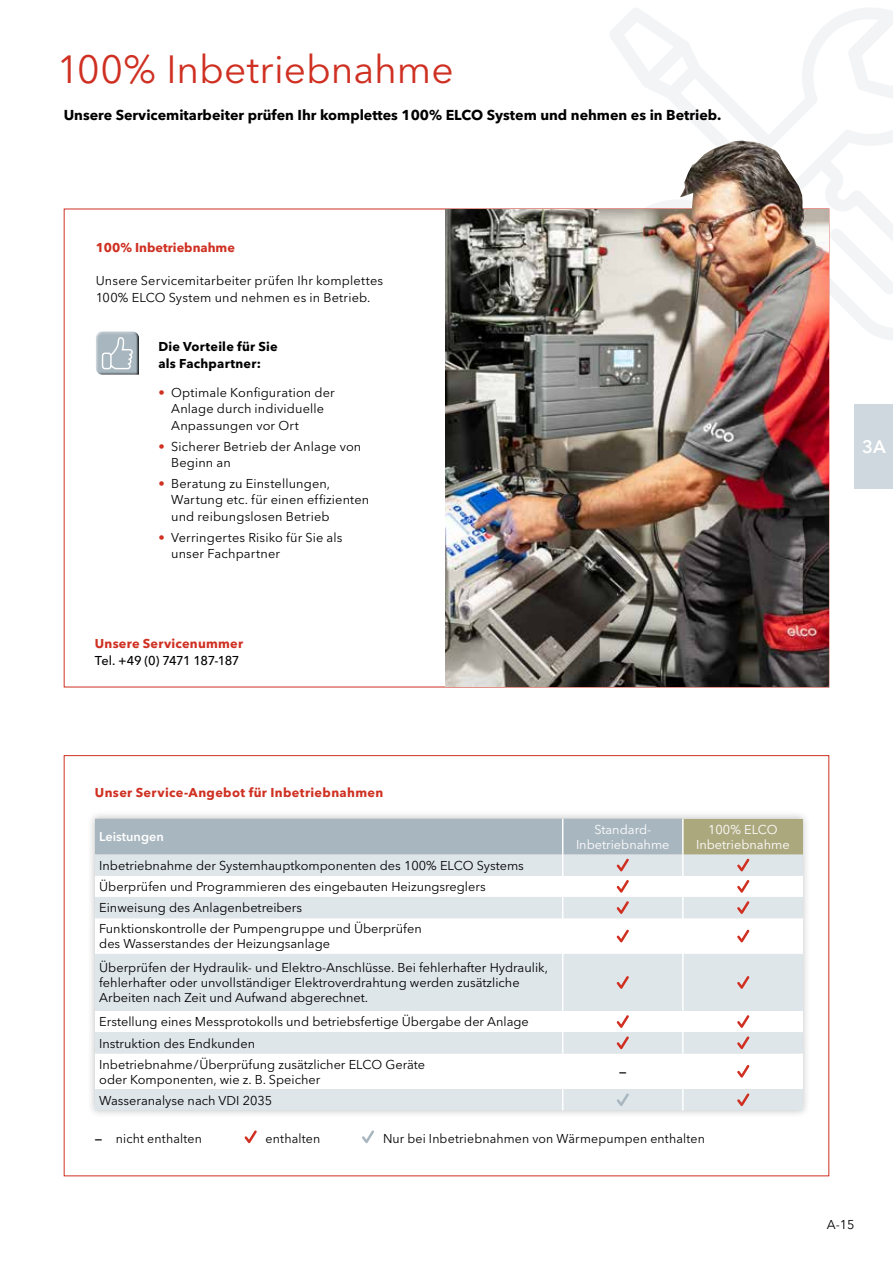
<style>
.page{position:relative;width:893px;height:1263px;background:#fff}
.page>*{position:absolute;margin:0;border:0;box-sizing:border-box;transform-origin:0 0}
.t1{font:39px "Avenir Next LT Pro";color:#cf3022}
.t2{font:600 18px "Avenir Next LT Pro";color:#fff}
.t3{font:700 14.25px "Avenir Next LT Pro";color:#000}
.t4{font:12.75px/16.5px "Avenir Next LT Pro";color:#000}
.t5{font:700 12.75px "Avenir Next LT Pro";letter-spacing:.02em;color:#cf3022}
.t6{font:12.75px/15px "Avenir Next LT Pro";color:#fff;text-align:center}
.t7{font:700 12.75px/16.5px "Avenir Next LT Pro";letter-spacing:.02em;color:#000}
.t8{font:500 12.75px "Avenir Next LT Pro";letter-spacing:-.045em;color:#000}
.t9{font:700 12.75px "Avenir Next LT Pro";color:#cf3022}
.t10{font:600 12.75px "Avenir Next LT Pro";color:#fff}
.t11{font:600 12.75px "Avenir Next LT Pro";color:#000}
.s1{color:#cf3022}
.s2{font-weight:600}
</style>
<div class="page">
<svg style="left:608px;top:8px;width:285px;height:333px"></svg>
<svg style="left:829px;top:228px;width:64px;height:66px"></svg>
<div style="left:64px;top:209px;width:765px;height:478px;background:#fff"></div>
<img style="left:446px;top:209px;width:382px;height:478px">
<svg style="left:96px;top:331px;width:43px;height:44px;background:#aeb9c0"></svg>
<div style="left:64px;top:755px;width:765px;height:421px;background:#fff;border:1px solid #cf3022"></div>
<svg style="left:244px;top:1130px;width:13px;height:13px"></svg>
<svg style="left:362px;top:1130px;width:12px;height:13px"></svg>
<img style="left:683px;top:141px;width:57px;height:51px">
<div style="left:87px;top:810px;width:724px;height:309px;background:#000;opacity:.25"></div>
<div style="left:683px;top:819px;width:120px;height:35px;background:#aca87e"></div>
<div style="left:95px;top:854px;width:708px;height:256px;background:#dfe6ea"></div>
<svg style="left:95px;top:876px;width:708px;height:213px"></svg>
<hr style="left:682px;top:854px;width:2px;height:22px;background:#fff">
<hr style="left:682px;top:876px;width:2px;height:21px;background:#fff">
<hr style="left:682px;top:897px;width:2px;height:21px;background:#fff">
<hr style="left:562px;top:918px;width:1px;height:36px;background:#fff">
<hr style="left:682px;top:918px;width:2px;height:36px;background:#fff">
<hr style="left:562px;top:954px;width:1px;height:57px;background:#fff">
<hr style="left:682px;top:954px;width:2px;height:57px;background:#fff">
<hr style="left:682px;top:1011px;width:2px;height:21px;background:#fff">
<svg style="left:562px;top:1011px;width:1px;height:42px"></svg>
<hr style="left:682px;top:1032px;width:2px;height:21px;background:#fff">
<hr style="left:562px;top:1053px;width:1px;height:36px;background:#fff">
<hr style="left:682px;top:1053px;width:2px;height:36px;background:#fff">
<svg style="left:562px;top:1089px;width:1px;height:21px"></svg>
<hr style="left:682px;top:1089px;width:2px;height:21px;background:#fff">
<hr style="left:682px;top:819px;width:2px;height:35px;background:#fff">
<svg style="left:737px;top:858px;width:12px;height:13px"></svg>
<svg style="left:737px;top:880px;width:12px;height:13px"></svg>
<svg style="left:95px;top:819px;width:588px;height:99px"></svg>
<svg style="left:737px;top:901px;width:12px;height:13px"></svg>
<svg style="left:617px;top:929px;width:12px;height:13px"></svg>
<svg style="left:737px;top:929px;width:12px;height:13px"></svg>
<svg style="left:617px;top:976px;width:12px;height:13px"></svg>
<svg style="left:737px;top:976px;width:12px;height:13px"></svg>
<svg style="left:617px;top:1015px;width:12px;height:13px"></svg>
<svg style="left:737px;top:1015px;width:12px;height:13px"></svg>
<svg style="left:617px;top:1036px;width:12px;height:13px"></svg>
<svg style="left:737px;top:1036px;width:12px;height:13px"></svg>
<svg style="left:737px;top:1065px;width:12px;height:13px"></svg>
<svg style="left:617px;top:1093px;width:12px;height:13px"></svg>
<svg style="left:737px;top:1093px;width:12px;height:13px"></svg>
<div style="left:855px;top:404px;width:38px;height:84px;background:#ced8de"></div>
<h1 class="t1" style="left:57px;top:47px;width:398px">100% Inbetriebnahme</h1>
<p class="t3" style="left:64px;top:106px;width:659px">Unsere Servicemitarbeiter prüfen Ihr komplettes 100% ELCO System und nehmen es in Betrieb.</p>
<p class="t9" style="left:96px;top:240px;width:141px">100% Inbetriebnahme</p>
<p class="t4" style="left:96px;top:272px;width:289px">Unsere Servicemitarbeiter prüfen Ihr komplettes<br>100% ELCO System und nehmen es in Betrieb.</p>
<p class="t7" style="left:158px;top:338px;width:121px">Die Vorteile für Sie als Fachpartner:</p>
<p class="t4" style="left:171px;top:384px;width:165px;text-indent:-13px"><span class="s1">•</span> Optimale Konfiguration der<br>Anlage durch individuelle<br>Anpassungen vor Ort</p>
<p class="t4" style="left:171px;top:438px;width:192px;text-indent:-13px"><span class="s1">•</span> Sicherer Betrieb der Anlage von<br>Beginn an</p>
<p class="t4" style="left:171px;top:475px;width:200px;text-indent:-13px"><span class="s1">•</span> Beratung zu Einstellungen,<br>Wartung etc. für einen effizienten und reibungslosen Betrieb</p>
<p class="t4" style="left:171px;top:529px;width:173px;text-indent:-13px"><span class="s1">•</span> Verringertes Risiko für Sie als unser Fachpartner</p>
<p class="t5" style="left:95px;top:636px;width:150px">Unsere Servicenummer</p>
<p class="t8" style="left:95px;top:652px;width:146px">Tel. +49 (0) 7471 187-187</p>
<h2 class="t2" style="left:862px;top:436px;width:25px">3A</h2>
<p class="t5" style="left:95px;top:784px;width:290px">Unser Service-Angebot für Inbetriebnahmen</p>
<p class="t10" style="left:99px;top:829px;width:66px">Leistungen</p>
<p class="t6" style="left:576px;top:821px;width:95px">Standard-<br>Inbetriebnahme</p>
<p class="t6" style="left:696px;top:821px;width:95px">100% ELCO<br>Inbetriebnahme</p>
<p class="t4" style="left:99px;top:855px;width:426px;line-height:21.1px">Inbetriebnahme der Systemhauptkomponenten des 100% ELCO Systems Überprüfen und Programmieren des eingebauten Heizungsreglers Einweisung des Anlagenbetreibers<br>Funktionskontrolle der Pumpengruppe und Überprüfen</p>
<p class="t4" style="left:99px;top:932px;width:450px;line-height:23.9px">des Wasserstandes der Heizungsanlage<br>Überprüfen der Hydraulik- und Elektro-Anschlüsse. Bei fehlerhafter Hydraulik,</p>
<p class="t4" style="left:99px;top:975px;width:422px;line-height:15px">fehlerhafter oder unvollständiger Elektroverdrahtung werden zusätzliche<br>Arbeiten nach Zeit und Aufwand abgerechnet.</p>
<p class="t4" style="left:99px;top:1011px;width:431px;line-height:21.1px">Erstellung eines Messprotokolls und betriebsfertige Übergabe der Anlage<br>Instruktion des Endkunden<br>Inbetriebnahme/Überprüfung zusätzlicher ELCO Geräte</p>
<p class="t4" style="left:99px;top:1071px;width:223px">oder Komponenten, wie z. B. Speicher</p>
<p class="t11" style="left:619px;top:1064px;width:9px">—</p>
<p class="t4" style="left:99px;top:1092px;width:175px">Wasseranalyse nach VDI 2035</p>
<p class="t4" style="left:95px;top:1130px;width:108px"><span class="s2">—</span> nicht enthalten</p>
<p class="t4" style="left:266px;top:1130px;width:56px">enthalten</p>
<p class="t4" style="left:383px;top:1130px;width:323px">Nur bei Inbetriebnahmen von Wärmepumpen enthalten</p>
<p class="t4" style="left:827px;top:1217px;width:29px">A-15</p>
</div>
